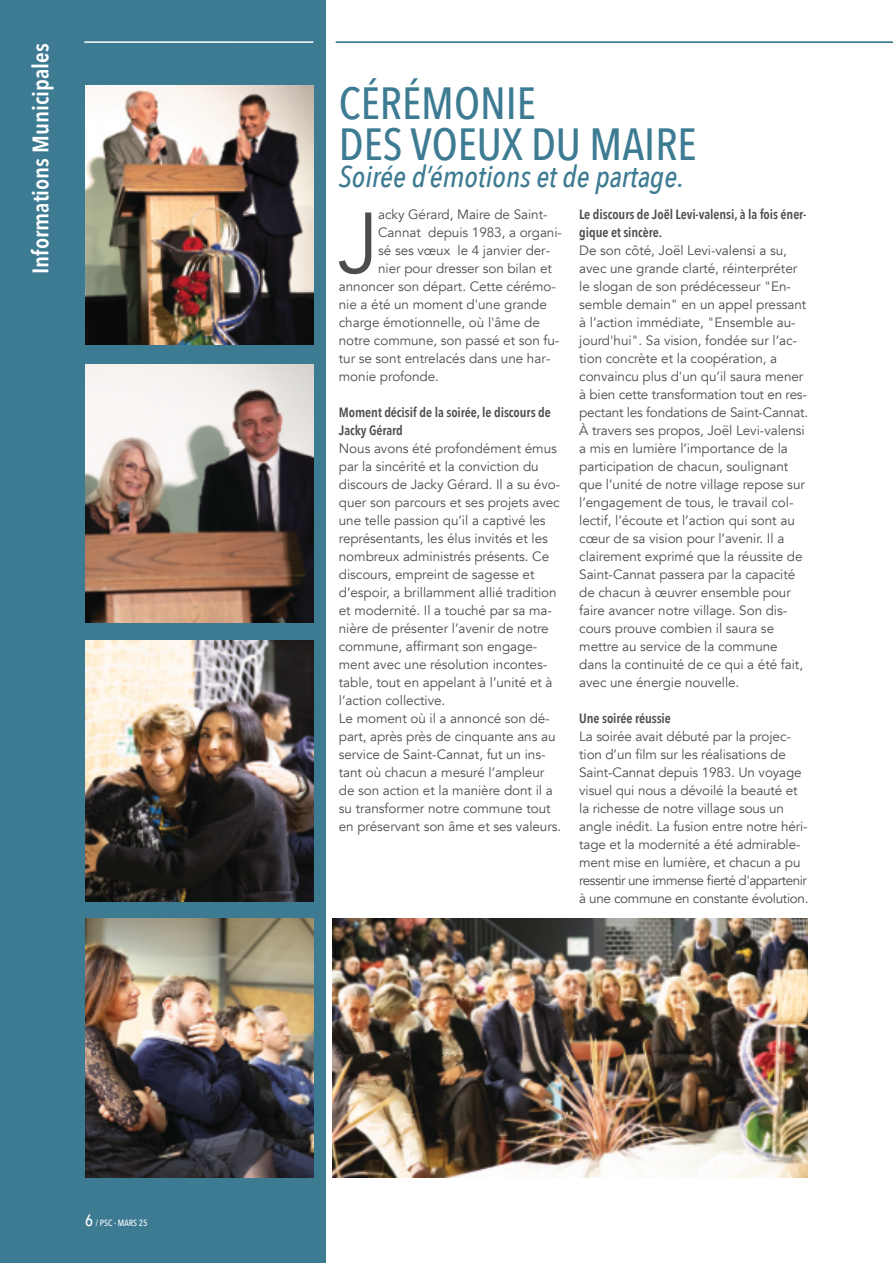
<style>
.page{position:relative;width:893px;height:1263px;background:#fff}
.page>*{position:absolute;margin:0;border:0;box-sizing:border-box;transform-origin:0 0}
.t1{font:84.9px "Avenir";color:#4c4d4e}
.t2{font:500 45px/41.2px "Avenir Next Condensed";color:#3d7b93}
.t3{font:italic 500 30px "Avenir Next Condensed";color:#3d7b93}
.t4{font:600 22.5px "Avenir Next Condensed";color:#fff;scale:1.06 1}
.t5{font:13.5px/18px "Avenir";letter-spacing:-.005em;color:#4c4d4e}
.t6{font:600 13.5px/18px "Avenir Next Condensed";letter-spacing:-.005em;color:#4c4d4e}
.t7{font:500 9px "Avenir Next Condensed";color:#fff}
.s1{font-size:16.5px}
</style>
<div class="page">
<div style="left:0;top:0;width:326px;height:1263px;background:#3d7b93"></div>
<hr style="left:336px;top:41px;width:557px;height:2px;background:#266981">
<img style="left:332px;top:919px;width:476px;height:259px">
<img style="left:85px;top:365px;width:229px;height:258px">
<img style="left:85px;top:85px;width:229px;height:259px">
<img style="left:85px;top:918px;width:229px;height:260px">
<img style="left:85px;top:640px;width:229px;height:261px">
<hr style="left:85px;top:41px;width:228px;height:2px;background:#fff">
<h3 class="t4" style="left:26px;top:274px;width:219px;rotate:-90deg">Informations Municipales</h3>
<p class="t7" style="left:85px;top:1216px;width:64px"><span class="s1">6</span> / PSC - MARS 25</p>
<h2 class="t2" style="left:339px;top:84px;width:359px">CÉRÉMONIE<br>DES VOEUX DU MAIRE</h2>
<h3 class="t3" style="left:339px;top:157px;width:347px">Soirée d’émotions et de partage.</h3>
<h1 class="t1" style="left:338px;top:188px;width:42px">J</h1>
<p class="t5" style="left:378px;top:205px;width:171px">acky Gérard, Maire de Saint-</p>
<p class="t5" style="left:378px;top:223px;width:185px">Cannat depuis 1983, a organi-</p>
<p class="t5" style="left:378px;top:241px;width:174px">sé ses vœux le 4 janvier der-</p>
<p class="t5" style="left:378px;top:259px;width:175px">nier pour dresser son bilan et</p>
<p class="t5" style="left:339px;top:277px;width:219px">annoncer son départ. Cette cérémo-</p>
<p class="t5" style="left:339px;top:295px;width:209px">nie a été un moment d'une grande</p>
<p class="t5" style="left:339px;top:313px;width:202px">charge émotionnelle, où l'âme de</p>
<p class="t5" style="left:339px;top:331px;width:222px">notre commune, son passé et son fu-</p>
<p class="t5" style="left:339px;top:349px;width:213px">tur se sont entrelacés dans une har-</p>
<p class="t5" style="left:339px;top:367px;width:102px">monie profonde.</p>
<p class="t6" style="left:339px;top:403px;width:214px">Moment décisif de la soirée, le discours de<br>Jacky Gérard</p>
<p class="t5" style="left:339px;top:439px;width:224px">Nous avons été profondément émus par la sincérité et la conviction du discours de Jacky Gérard. Il a su évo&shy;quer son parcours et ses projets avec une telle passion qu’il a captivé les représentants, les élus invités et les nombreux administrés présents. Ce discours, empreint de sagesse et d’espoir, a brillamment allié tradition et modernité. Il a touché par sa ma&shy;nière de présenter l’avenir de notre commune, affirmant son engage&shy;ment avec une résolution incontes&shy;table, tout en appelant à l’unité et à l’action collective.<br>Le moment où il a annoncé son dé&shy;part, après près de cinquante ans au service de Saint-Cannat, fut un ins&shy;tant où chacun a mesuré l’ampleur de son action et la manière dont il a su transformer notre commune tout en préservant son âme et ses valeurs.</p>
<p class="t6" style="left:579px;top:205px;width:229px">Le discours de Joël Levi-valensi, à la fois éner&shy;gique et sincère.</p>
<p class="t5" style="left:579px;top:241px;width:231px">De son côté, Joël Levi-valensi a su, avec une grande clarté, réinterpréter le slogan de son prédécesseur "En&shy;semble demain" en un appel pressant à l’action immédiate, "Ensemble au&shy;jourd'hui". Sa vision, fondée sur l’ac&shy;tion concrète et la coopération, a convaincu plus d'un qu’il saura mener à bien cette transformation tout en res&shy;pectant les fondations de Saint-Cannat.<br>À travers ses propos, Joël Levi-valensi a mis en lumière l’importance de la participation de chacun, soulignant que l’unité de notre village repose sur l’engagement de tous, le travail col&shy;lectif, l’écoute et l’action qui sont au cœur de sa vision pour l’avenir. Il a clairement exprimé que la réussite de Saint-Cannat passera par la capacité de chacun à œuvrer ensemble pour faire avancer notre village. Son dis&shy;cours prouve combien il saura se mettre au service de la commune dans la continuité de ce qui a été fait, avec une énergie nouvelle.</p>
<p class="t6" style="left:579px;top:709px;width:93px">Une soirée réussie</p>
<p class="t5" style="left:579px;top:727px;width:231px">La soirée avait débuté par la projec&shy;tion d’un film sur les réalisations de Saint-Cannat depuis 1983. Un voyage visuel qui nous a dévoilé la beauté et la richesse de notre village sous un angle inédit. La fusion entre notre héri&shy;tage et la modernité a été admirable&shy;ment mise en lumière, et chacun a pu ressentir une immense fierté d'appartenir à une commune en constante évolution.</p>
</div>
